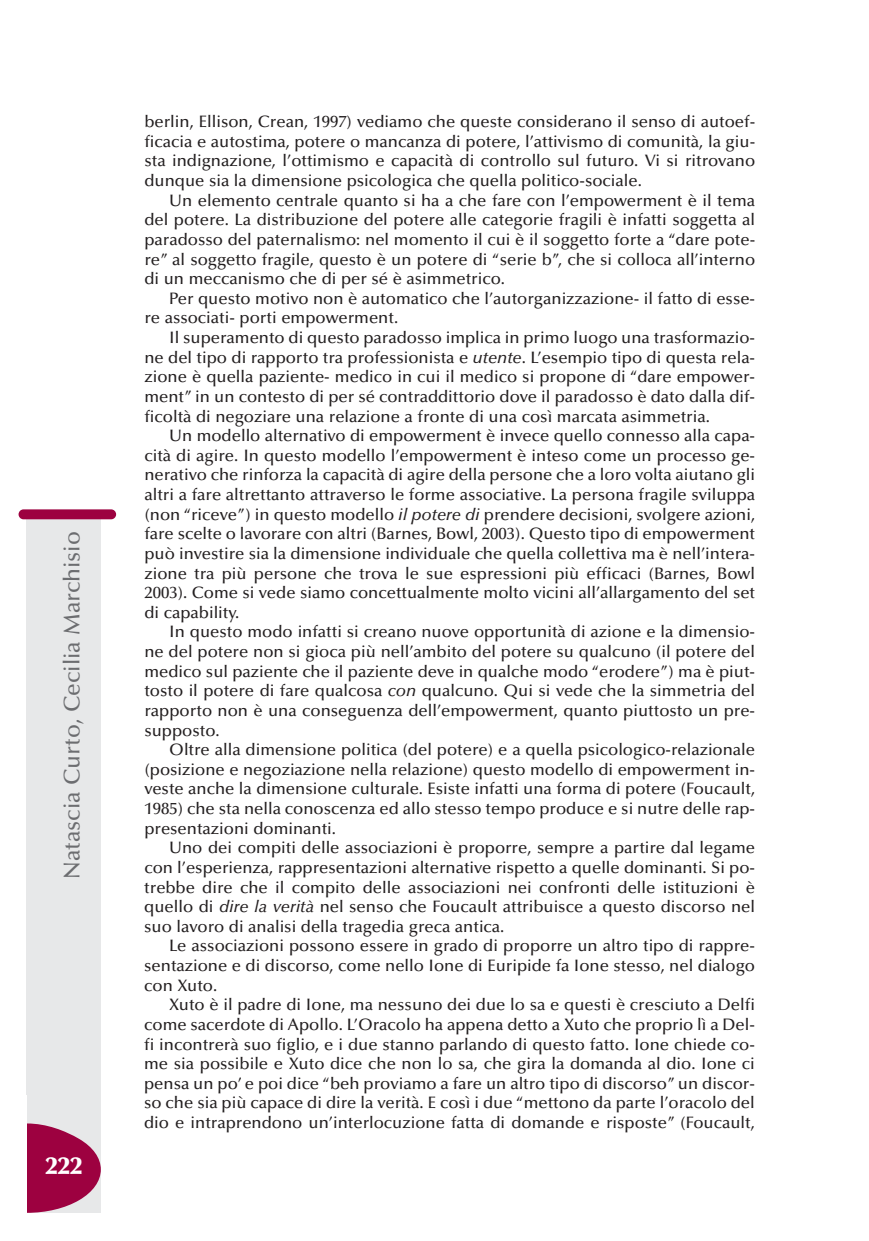
<style>
.page{position:relative;width:869px;height:1241px;background:#fff}
.page>*{position:absolute;margin:0;border:0;box-sizing:border-box;transform-origin:0 0}
.t1{font:900 24.5px "Optima";color:#fff}
.t2{font:500 22.75px "Optima";color:#6c6d70}
.t3{font:500 16.62px/19.6px "Optima";color:#231f20;text-align:justify}
.s1{font-style:italic}
</style>
<div class="page">
<div style="left:27px;top:517px;width:74px;height:695px;background:#e7e8e9"></div>
<div style="left:19px;top:509px;width:97px;height:10px;background:#9d0140;border-radius:5px"></div>
<svg style="left:27px;top:1123px;width:74px;height:89px"></svg>
<h2 class="t2" style="left:63px;top:878px;width:349px;rotate:-90deg">Natascia Curto, Cecilia Marchisio</h2>
<h1 class="t1" style="left:46px;top:1155px;width:38px">222</h1>
<p class="t3" style="left:144px;top:113px;width:612px">berlin, Ellison, Crean, 1997) vediamo che queste considerano il senso di autoef&shy;ficacia e autostima, potere o mancanza di potere, l’attivismo di comunità, la giu&shy;sta indignazione, l’ottimismo e capacità di controllo sul futuro. Vi si ritrovano dunque sia la dimensione psicologica che quella politico-sociale.</p>
<p class="t3" style="left:144px;top:192px;width:612px;text-indent:25px">Un elemento centrale quanto si ha a che fare con l’empowerment è il tema del potere. La distribuzione del potere alle categorie fragili è infatti soggetta al paradosso del paternalismo: nel momento il cui è il soggetto forte a “dare pote&shy;re” al soggetto fragile, questo è un potere di “serie b”, che si colloca all’interno di un meccanismo che di per sé è asimmetrico.</p>
<p class="t3" style="left:144px;top:290px;width:612px;text-indent:25px">Per questo motivo non è automatico che l’autorganizzazione- il fatto di esse&shy;re associati- porti empowerment.</p>
<p class="t3" style="left:144px;top:329px;width:612px;text-indent:25px">Il superamento di questo paradosso implica in primo luogo una trasformazio&shy;ne del tipo di rapporto tra professionista e <span class="s1">utente</span>. L’esempio tipo di questa rela&shy;zione è quella paziente- medico in cui il medico si propone di “dare empower&shy;ment” in un contesto di per sé contraddittorio dove il paradosso è dato dalla dif&shy;ficoltà di negoziare una relazione a fronte di una così marcata asimmetria.</p>
<p class="t3" style="left:144px;top:427px;width:612px;text-indent:25px">Un modello alternativo di empowerment è invece quello connesso alla capa&shy;cità di agire. In questo modello l’empowerment è inteso come un processo ge&shy;nerativo che rinforza la capacità di agire della persone che a loro volta aiutano gli altri a fare altrettanto attraverso le forme associative. La persona fragile sviluppa (non “riceve”) in questo modello <span class="s1">il potere di</span> prendere decisioni, svolgere azioni, fare scelte o lavorare con altri (Barnes, Bowl, 2003). Questo tipo di empowerment può investire sia la dimensione individuale che quella collettiva ma è nell’intera&shy;zione tra più persone che trova le sue espressioni più efficaci (Barnes, Bowl 2003). Come si vede siamo concettualmente molto vicini all’allargamento del set di capability.</p>
<p class="t3" style="left:144px;top:623px;width:612px;text-indent:25px">In questo modo infatti si creano nuove opportunità di azione e la dimensio&shy;ne del potere non si gioca più nell’ambito del potere su qualcuno (il potere del medico sul paziente che il paziente deve in qualche modo “erodere”) ma è piut&shy;tosto il potere di fare qualcosa <span class="s1">con</span> qualcuno. Qui si vede che la simmetria del rapporto non è una conseguenza dell’empowerment, quanto piuttosto un pre&shy;supposto.</p>
<p class="t3" style="left:144px;top:741px;width:612px;text-indent:25px">Oltre alla dimensione politica (del potere) e a quella psicologico-relazionale (posizione e negoziazione nella relazione) questo modello di empowerment in&shy;veste anche la dimensione culturale. Esiste infatti una forma di potere (Foucault, 1985) che sta nella conoscenza ed allo stesso tempo produce e si nutre delle rap&shy;presentazioni dominanti.</p>
<p class="t3" style="left:144px;top:839px;width:612px;text-indent:25px">Uno dei compiti delle associazioni è proporre, sempre a partire dal legame con l’esperienza, rappresentazioni alternative rispetto a quelle dominanti. Si po&shy;trebbe dire che il compito delle associazioni nei confronti delle istituzioni è quello di <span class="s1">dire la verità</span> nel senso che Foucault attribuisce a questo discorso nel suo lavoro di analisi della tragedia greca antica.</p>
<p class="t3" style="left:144px;top:937px;width:612px;text-indent:25px">Le associazioni possono essere in grado di proporre un altro tipo di rappre&shy;sentazione e di discorso, come nello Ione di Euripide fa Ione stesso, nel dialogo con Xuto.</p>
<p class="t3" style="left:144px;top:996px;width:612px;text-indent:25px">Xuto è il padre di Ione, ma nessuno dei due lo sa e questi è cresciuto a Delfi come sacerdote di Apollo. L’Oracolo ha appena detto a Xuto che proprio lì a Del&shy;fi incontrerà suo figlio, e i due stanno parlando di questo fatto. Ione chiede co&shy;me sia possibile e Xuto dice che non lo sa, che gira la domanda al dio. Ione ci pensa un po’ e poi dice “beh proviamo a fare un altro tipo di discorso” un discor&shy;so che sia più capace di dire la verità. E così i due “mettono da parte l’oracolo del dio e intraprendono un’interlocuzione fatta di domande e risposte” (Foucault,</p>
</div>
